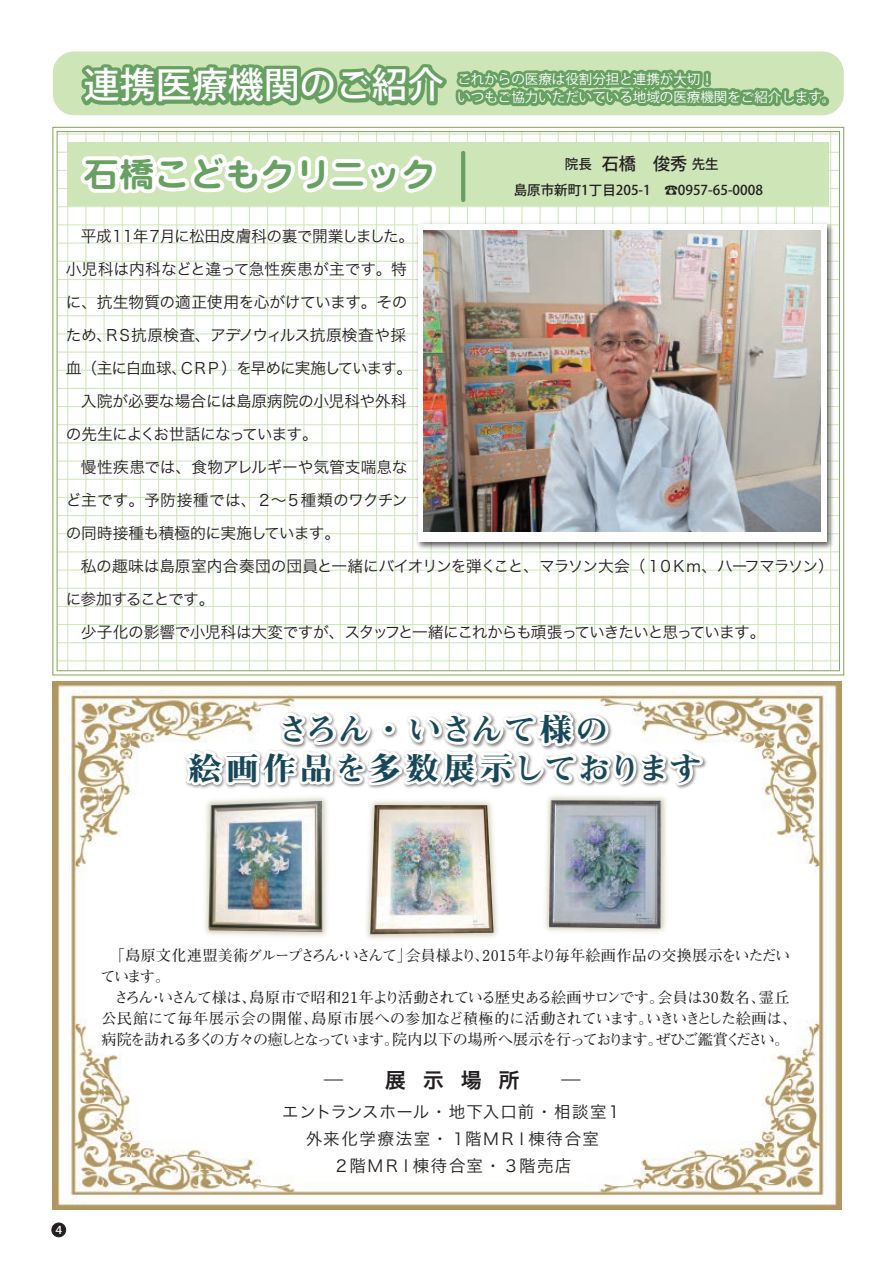
<style>
.page{position:relative;width:893px;height:1263px;background:#fff}
.page>*{position:absolute;margin:0;border:0;box-sizing:border-box;transform-origin:0 0}
.t1{font:500 36px "Koz Go Pro";color:#fff}
.t2{font:700 33.3px "Jun 501 Pro";color:#67a161;scale:1.06 1}
.t3{font:31.5px "Midashi Min Pro MA31";letter-spacing:.03em;color:#174859;scale:1.06 1}
.t4{font:31.5px "Midashi Min Pro MA31";letter-spacing:-.045em;color:#174859;scale:1.06 1}
.t5{font:21px "Hira Kaku Pro N W6";color:#231f20}
.t6{font:16.5px/27px "Hira Kaku Pro N W3";letter-spacing:.065em;color:#231f20;text-align:center}
.t7{font:15.75px "Hira Kaku Pro N W3";letter-spacing:-.035em;color:#231f20}
.t8{font:15.75px "Hira Kaku Pro N W3";letter-spacing:-.055em;color:#231f20}
.t9{font:15.75px "Hira Kaku Pro N W3";letter-spacing:-.01em;color:#231f20}
.t10{font:15.75px "Hira Kaku Pro N W3";letter-spacing:-.08em;color:#231f20}
.t11{font:15.75px "Hira Kaku Pro N W3";color:#231f20}
.t12{font:15.75px "Hira Kaku Pro N W3";letter-spacing:-.015em;color:#231f20}
.t13{font:700 15px/21px "Futo Min A101 Pro";letter-spacing:-.03em;color:#231f20}
.t14{font:13.5px/18px "Koz Go Pro";color:#fff}
.t15{font:500 13.5px "Koz Go Pro";color:#231f20}
.t16{font:500 10.8px "Koz Go Pro";color:#fff;scale:1.11 1}
.s1{font-size:17.1px}
</style>
<div class="page">
<div style="left:52px;top:1223px;width:14px;height:14px;background:#231f20;border-radius:50%"></div>
<div style="left:52px;top:1223px;width:14px;height:14px;border:1px solid #231f20;border-radius:50%"></div>
<div style="left:53px;top:51px;width:791px;height:64px;background:#cee5b8;border-radius:21px"></div>
<svg style="left:59px;top:133px;width:779px;height:536px"></svg>
<svg style="left:75px;top:51px;width:752px;height:65px"></svg>
<div style="left:819px;top:96px;width:10px;height:10px;border:6px solid #67a161;border-radius:50%"></div>
<div style="left:820px;top:97px;width:9px;height:9px;border:6px solid #67a161;border-radius:50%"></div>
<div style="left:68px;top:142px;width:761px;height:64px;background:#cee5b8"></div>
<svg style="left:80px;top:154px;width:356px;height:40px"></svg>
<hr style="left:461px;top:153px;width:4px;height:47px;background:#67a161">
<img style="left:413px;top:219px;width:423px;height:333px">
<div style="left:418px;top:224px;width:408px;height:318px;background:#fff"></div>
<img style="left:424px;top:230px;width:396px;height:302px">
<img style="left:53px;top:681px;width:788px;height:528px">
<img style="left:154px;top:746px;width:161px;height:242px">
<img style="left:315px;top:901px;width:234px;height:89px">
<img style="left:493px;top:745px;width:224px;height:239px">
<img style="left:208px;top:901px;width:114px;height:31px">
<img style="left:549px;top:901px;width:112px;height:27px">
<img style="left:370px;top:901px;width:124px;height:33px">
<img style="left:173px;top:667px;width:533px;height:234px">
<h1 class="t1" style="left:84px;top:62px;width:361px">連携医療機関のご紹介</h1>
<p class="t14" style="left:457px;top:70px;width:379px">これからの医療は役割分担と連携が大切！<br>いつもご協力いただいている地域の医療機関をご紹介します。</p>
<h2 class="t2" style="left:84px;top:148px;width:334px">石橋こどもクリニック</h2>
<p class="t15" style="left:565px;top:155px;width:155px">院長　<span class="s1">石橋　俊秀</span>先生</p>
<p class="t15" style="left:514px;top:181px;width:251px">島原市新町1丁目205-1　☎0957-65-0008</p>
<p class="t7" style="left:81px;top:222px;width:335px">平成１１年７月に松田皮膚科の裏で開業しました。</p>
<p class="t9" style="left:66px;top:255px;width:343px">小児科は内科などと違って急性疾患が主です。特</p>
<p class="t7" style="left:66px;top:288px;width:343px">に、抗生物質の適正使用を心がけています。その</p>
<p class="t7" style="left:66px;top:321px;width:342px">ため、ＲＳ抗原検査、アデノウィルス抗原検査や採</p>
<p class="t10" style="left:66px;top:354px;width:348px">血（主に白血球、ＣＲＰ）を早めに実施しています。</p>
<p class="t9" style="left:81px;top:387px;width:327px">入院が必要な場合には島原病院の小児科や外科</p>
<p class="t8" style="left:66px;top:420px;width:254px">の先生によくお世話になっています。</p>
<p class="t12" style="left:81px;top:453px;width:328px">慢性疾患では、食物アレルギーや気管支喘息な</p>
<p class="t11" style="left:66px;top:486px;width:343px">ど主です。予防接種では、２～５種類のワクチン</p>
<p class="t7" style="left:66px;top:519px;width:276px">の同時接種も積極的に実施しています。</p>
<p class="t7" style="left:81px;top:552px;width:754px">私の趣味は島原室内合奏団の団員と一緒にバイオリンを弾くこと、マラソン大会（１０Ｋｍ、ハーフマラソン）</p>
<p class="t10" style="left:66px;top:585px;width:150px">に参加することです。</p>
<p class="t8" style="left:81px;top:618px;width:686px">少子化の影響で小児科は大変ですが、スタッフと一緒にこれからも頑張っていきたいと思っています。</p>
<h3 class="t4" style="left:276px;top:705px;width:315px">さろん・いさんて様の</h3>
<h3 class="t3" style="left:188px;top:744px;width:486px">絵画作品を多数展示しております</h3>
<p class="t13" style="left:101px;top:942px;width:691px;text-indent:9px">「島原文化連盟美術グループさろん・いさんて」会員様より、2015年より毎年絵画作品の交換展示をいただいています。</p>
<p class="t13" style="left:101px;top:984px;width:697px;text-align:center">さろん・いさんて様は、島原市で昭和21年より活動されている歴史ある絵画サロンです。会員は30数名、霊丘<br>公民館にて毎年展示会の開催、島原市展への参加など積極的に活動されています。いきいきとした絵画は、病院を訪れる多くの方々の癒しとなっています。院内以下の場所へ展示を行っております。ぜひご鑑賞ください。</p>
<h3 class="t5" style="left:323px;top:1061px;width:22px">―</h3>
<h3 class="t5" style="left:385px;top:1061px;width:136px">展示場所</h3>
<h3 class="t5" style="left:560px;top:1061px;width:22px">―</h3>
<p class="t16" style="left:55px;top:1223px;width:8px">4</p>
<p class="t6" style="left:282px;top:1097px;width:342px">エントランスホール・地下入口前・相談室１外来化学療法室・１階ＭＲＩ棟待合室<br>２階ＭＲＩ棟待合室・３階売店</p>
</div>
